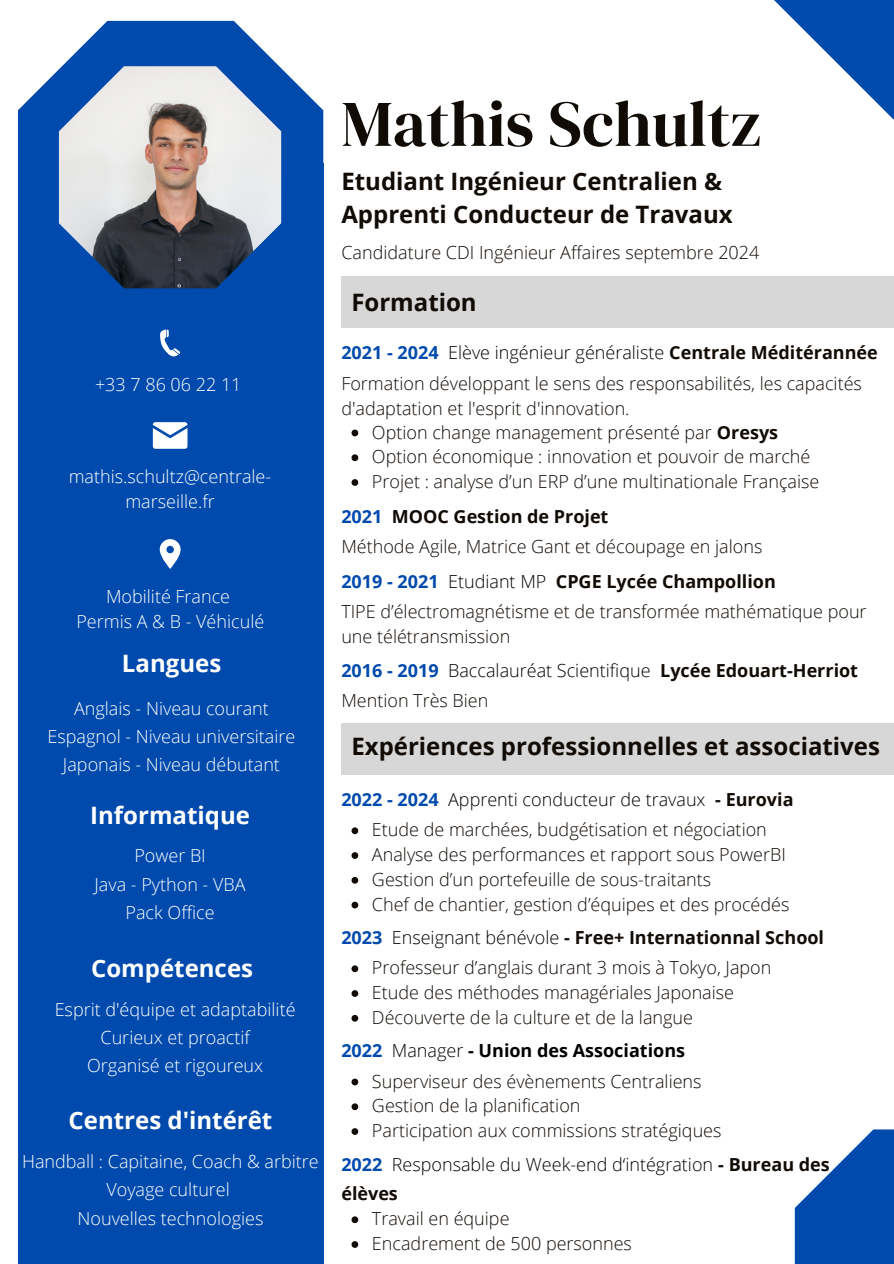
<style>
.page{position:relative;width:894px;height:1264px;background:#fff}
.page>*{position:absolute;margin:0;border:0;box-sizing:border-box;transform-origin:0 0}
.t1{font:64.95px "DM Serif Display";color:#110b06}
.t2{font:700 24px/32.7px "Open Sans";color:#110b06}
.t3{font:700 24px "Open Sans";color:#fff}
.t4{font:300 18px/24.8px "Open Sans";color:#110b06}
.t5{font:300 18px/24.8px "Open Sans";color:#fff;text-align:center}
.t6{font:300 18px/29.2px "Open Sans";color:#000}
.t7{font:700 18px "Open Sans";color:#110b06}
.t8{font:700 18px "Open Sans";color:#000}
.s1{font-weight:700;color:#004aad}
.s2{font-weight:700;color:#110b06}
.s3{font-weight:700}
.s4{color:#004aad}
.s5{font-weight:300;color:#000}
.s6{font-weight:300}
</style>
<div class="page">
<svg style="left:774px;top:0;width:119px;height:119px"></svg>
<svg style="left:794px;top:1129px;width:99px;height:134px;fill:#004aad"></svg>
<div style="left:341px;top:723px;width:552px;height:52px;background:#d8d7d7"></div>
<div style="left:341px;top:276px;width:552px;height:52px;background:#d8d7d7"></div>
<svg style="left:18px;top:21px;width:305px;height:142px;fill:#004aad"></svg>
<div style="left:18px;top:163px;width:305px;height:1100px;background:#004aad"></div>
<svg style="left:160px;top:539px;width:20px;height:29px"></svg>
<svg style="left:160px;top:329px;width:20px;height:28px"></svg>
<svg style="left:153px;top:422px;width:34px;height:27px"></svg>
<svg style="left:351px;top:827px;width:7px;height:7px"></svg>
<svg style="left:351px;top:852px;width:7px;height:6px"></svg>
<svg style="left:351px;top:876px;width:7px;height:7px"></svg>
<svg style="left:351px;top:901px;width:7px;height:7px"></svg>
<svg style="left:351px;top:965px;width:7px;height:7px"></svg>
<svg style="left:351px;top:990px;width:7px;height:6px"></svg>
<svg style="left:351px;top:1014px;width:7px;height:7px"></svg>
<svg style="left:351px;top:429px;width:7px;height:7px"></svg>
<svg style="left:351px;top:454px;width:7px;height:7px"></svg>
<svg style="left:351px;top:479px;width:7px;height:7px"></svg>
<img style="left:59px;top:66px;width:222px;height:222px">
<svg style="left:351px;top:1216px;width:7px;height:7px"></svg>
<svg style="left:351px;top:1241px;width:7px;height:6px"></svg>
<svg style="left:351px;top:1078px;width:7px;height:7px"></svg>
<svg style="left:351px;top:1103px;width:7px;height:7px"></svg>
<svg style="left:351px;top:1128px;width:7px;height:6px"></svg>
<p class="t5" style="left:95px;top:372px;width:148px">+33 7 86 06 22 11</p>
<p class="t5" style="left:69px;top:463px;width:204px">mathis.schultz@centrale&shy;marseille.fr</p>
<p class="t5" style="left:106px;top:583px;width:126px">Mobilité France</p>
<p class="t5" style="left:76px;top:608px;width:189px">Permis A &amp; B - Véhiculé</p>
<p class="t3" style="left:122px;top:646px;width:101px">Langues</p>
<p class="t5" style="left:74px;top:695px;width:196px">Anglais - Niveau courant</p>
<p class="t5" style="left:48px;top:723px;width:249px">Espagnol - Niveau universitaire</p>
<p class="t5" style="left:63px;top:751px;width:218px">Japonais - Niveau débutant</p>
<p class="t3" style="left:90px;top:798px;width:161px">Informatique</p>
<p class="t5" style="left:134px;top:843px;width:73px">Power BI</p>
<p class="t5" style="left:94px;top:871px;width:152px">Java - Python - VBA</p>
<p class="t5" style="left:125px;top:899px;width:90px">Pack Office</p>
<p class="t3" style="left:91px;top:951px;width:163px">Compétences</p>
<p class="t5" style="left:55px;top:996px;width:242px">Esprit d'équipe et adaptabilité</p>
<p class="t5" style="left:100px;top:1024px;width:151px">Curieux et proactif</p>
<p class="t5" style="left:87px;top:1052px;width:177px">Organisé et rigoureux</p>
<p class="t3" style="left:69px;top:1103px;width:205px">Centres d'intérêt</p>
<p class="t5" style="left:22px;top:1148px;width:298px">Handball : Capitaine, Coach &amp; arbitre</p>
<p class="t5" style="left:106px;top:1176px;width:125px">Voyage culturel</p>
<p class="t5" style="left:77px;top:1205px;width:187px">Nouvelles technologies</p>
<p class="t1" style="left:341px;top:78px;width:421px">Mathis Schultz</p>
<p class="t2" style="left:341px;top:165px;width:393px">Etudiant Ingénieur Centralien &amp;<br>Apprenti Conducteur de Travaux</p>
<p class="t4" style="left:341px;top:240px;width:419px">Candidature CDI Ingénieur Affaires septembre 2024</p>
<p class="t2" style="left:351px;top:285px;width:127px">Formation</p>
<p class="t6" style="left:341px;top:337px;width:538px"><span class="s1">2021 - 2024</span> Elève ingénieur généraliste <span class="s2">Centrale Méditérannée</span></p>
<p class="t4" style="left:341px;top:371px;width:522px">Formation développant le sens des responsabilités, les capacités d'adaptation et l'esprit d'innovation.</p>
<p class="t4" style="left:372px;top:419px;width:407px">Option change management présenté par <span class="s3">Oresys</span></p>
<p class="t4" style="left:372px;top:444px;width:440px">Option économique : innovation et pouvoir de marché</p>
<p class="t4" style="left:372px;top:469px;width:449px">Projet : analyse d’un ERP d’une multinationale Française</p>
<p class="t7" style="left:341px;top:503px;width:268px"><span class="s4">2021</span> MOOC Gestion de Projet</p>
<p class="t4" style="left:341px;top:533px;width:422px">Méthode Agile, Matrice Gant et découpage en jalons</p>
<p class="t7" style="left:341px;top:568px;width:436px"><span class="s4">2019 - 2021</span> <span class="s5">Etudiant MP</span> CPGE Lycée Champollion</p>
<p class="t4" style="left:341px;top:598px;width:526px">TIPE d’électromagnétisme et de transformée mathématique pour une télétransmission</p>
<p class="t6" style="left:341px;top:655px;width:518px"><span class="s1">2016 - 2019</span> Baccalauréat Scientifique <span class="s2">Lycée Edouart-Herriot</span></p>
<p class="t4" style="left:341px;top:688px;width:148px">Mention Très Bien</p>
<p class="t2" style="left:351px;top:729px;width:530px">Expériences professionnelles et associatives</p>
<p class="t6" style="left:341px;top:784px;width:453px"><span class="s1">2022 - 2024</span> Apprenti conducteur de travaux <span class="s2">- Eurovia</span></p>
<p class="t4" style="left:372px;top:817px;width:396px">Etude de marchées, budgétisation et négociation</p>
<p class="t4" style="left:372px;top:841px;width:415px">Analyse des performances et rapport sous PowerBI</p>
<p class="t4" style="left:372px;top:866px;width:341px">Gestion d’un portefeuille de sous-traitants</p>
<p class="t4" style="left:372px;top:891px;width:419px">Chef de chantier, gestion d’équipes et des procédés</p>
<p class="t7" style="left:341px;top:925px;width:484px"><span class="s4">2023</span> <span class="s5">Enseignant bénévole</span> - Free+ Internationnal School</p>
<p class="t4" style="left:372px;top:955px;width:401px">Professeur d’anglais durant 3 mois à Tokyo, Japon</p>
<p class="t4" style="left:372px;top:979px;width:363px">Etude des méthodes managériales Japonaise</p>
<p class="t4" style="left:372px;top:1004px;width:322px">Découverte de la culture et de la langue</p>
<p class="t8" style="left:341px;top:1038px;width:345px"><span class="s4">2022</span> <span class="s6">Manager</span> - Union des Associations</p>
<p class="t4" style="left:372px;top:1068px;width:331px">Superviseur des évènements Centraliens</p>
<p class="t4" style="left:372px;top:1092px;width:210px">Gestion de la planification</p>
<p class="t4" style="left:372px;top:1117px;width:351px">Participation aux commissions stratégiques</p>
<p class="t6" style="left:341px;top:1149px;width:490px"><span class="s1">2022</span> Responsable du Week-end d‘intégration <span class="s2">- Bureau des élèves</span></p>
<p class="t4" style="left:372px;top:1205px;width:139px">Travail en équipe</p>
<p class="t4" style="left:372px;top:1230px;width:261px">Encadrement de 500 personnes</p>
</div>
